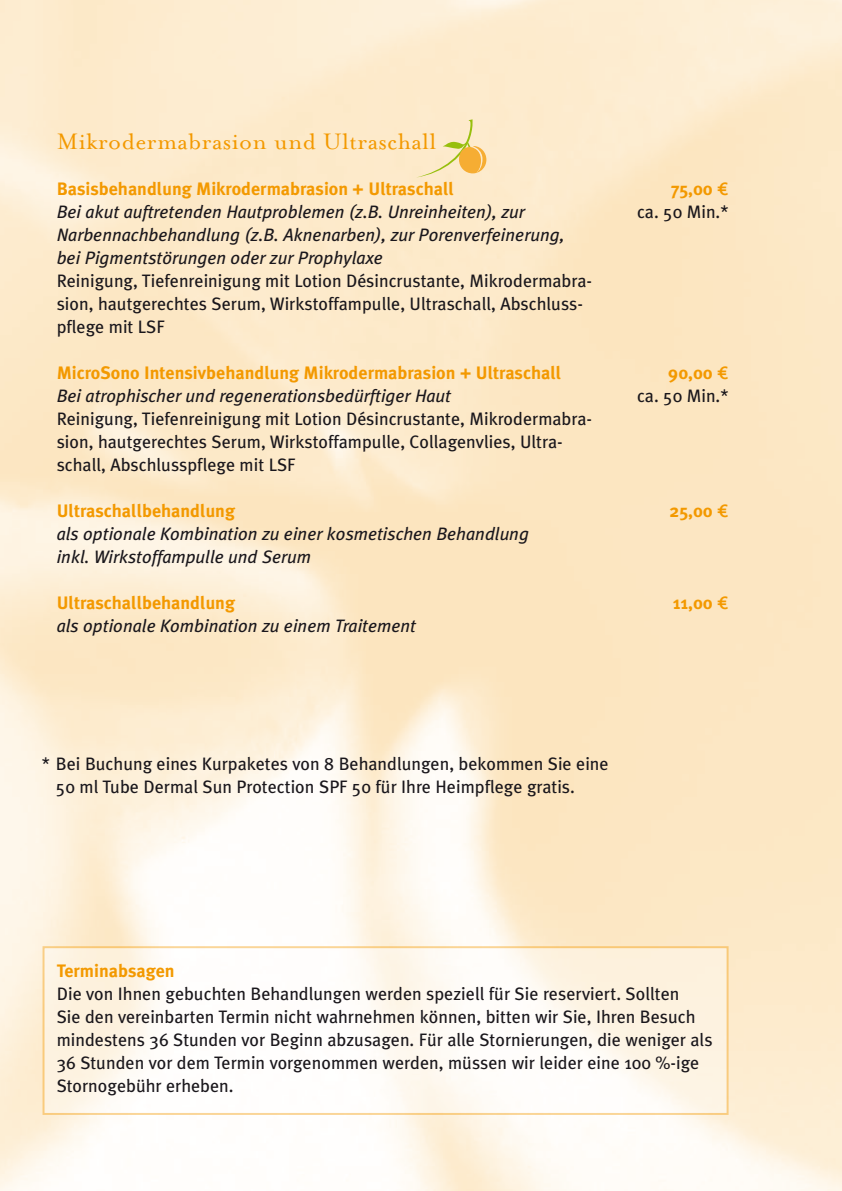
<style>
.page{position:relative;width:842px;height:1191px;background:#fff}
.page>*{position:absolute;margin:0;border:0;box-sizing:border-box;transform-origin:0 0}
.t1{font:26px "Mrs Eaves Roman";letter-spacing:.01em;color:#f39900}
.t2{font:18px/23px "Meta Plus";color:#1a171c}
.t3{font:italic 18px/23px "Meta Plus";color:#1a171c}
.t4{font:700 18px "Meta Plus";color:#f39900}
.s1{font-weight:700;color:#f39900}
.s2{font-family:"Meta Euro";color:#f39900}
.s3{font-family:"Meta Euro";font-weight:400}
</style>
<div class="page">
<svg style="left:416px;top:119px;width:70px;height:58px;background:#f6dfab"></svg>
<svg style="left:43px;top:946px;width:686px;height:169px;fill:#fefbf5"></svg>
<h1 class="t1" style="left:57px;top:127px;width:381px">Mikrodermabrasion und Ultraschall</h1>
<p class="t4" style="left:57px;top:178px;width:399px">Basisbehandlung Mikrodermabrasion + Ultraschall</p>
<p class="t3" style="left:57px;top:200px;width:509px">Bei akut auftretenden Hautproblemen (z.B. Unreinheiten), zur<br>Narbennachbehandlung (z.B. Aknenarben), zur Porenverfeinerung, bei Pigmentstörungen oder zur Prophylaxe</p>
<p class="t2" style="left:57px;top:269px;width:537px">Reinigung, Tiefenreinigung mit Lotion Désincrustante, Mikrodermabra&shy;sion, hautgerechtes Serum, Wirkstoffampulle, Ultraschall, Abschluss&shy;pflege mit LSF</p>
<p class="t4" style="left:57px;top:362px;width:506px">MicroSono Intensivbehandlung Mikrodermabrasion + Ultraschall</p>
<p class="t3" style="left:57px;top:384px;width:396px">Bei atrophischer und regenerationsbedürftiger Haut</p>
<p class="t2" style="left:57px;top:407px;width:537px">Reinigung, Tiefenreinigung mit Lotion Désincrustante, Mikrodermabra&shy;sion, hautgerechtes Serum, Wirkstoffampulle, Collagenvlies, Ultra&shy;schall, Abschlusspflege mit LSF</p>
<p class="t4" style="left:57px;top:500px;width:180px">Ultraschallbehandlung</p>
<p class="t3" style="left:57px;top:522px;width:474px">als optionale Kombination zu einer kosmetischen Behandlung inkl. Wirkstoffampulle und Serum</p>
<p class="t4" style="left:57px;top:592px;width:180px">Ultraschallbehandlung</p>
<p class="t3" style="left:57px;top:614px;width:361px">als optionale Kombination zu einem Traitement</p>
<p class="t2" style="left:637px;top:177px;width:93px;text-align:right"><span class="s1">75,00</span> <span class="s2">5<br></span>ca. 50 Min.*</p>
<p class="t2" style="left:637px;top:361px;width:93px;text-align:right"><span class="s1">90,00</span> <span class="s2">5<br></span>ca. 50 Min.*</p>
<p class="t4" style="left:670px;top:500px;width:60px">25,00 <span class="s3">5</span></p>
<p class="t4" style="left:673px;top:592px;width:57px">11,00 <span class="s3">5</span></p>
<p class="t2" style="left:56px;top:752px;width:554px;text-indent:-14px">* Bei Buchung eines Kurpaketes von 8 Behandlungen, bekommen Sie eine<br>50 ml Tube Dermal Sun Protection SPF 50 für Ihre Heimpflege gratis.</p>
<p class="t4" style="left:57px;top:960px;width:119px">Terminabsagen</p>
<p class="t2" style="left:57px;top:982px;width:657px">Die von Ihnen gebuchten Behandlungen werden speziell für Sie reserviert. Sollten<br>Sie den vereinbarten Termin nicht wahrnehmen können, bitten wir Sie, Ihren Besuch mindestens 36 Stunden vor Beginn abzusagen. Für alle Stornierungen, die weniger als 36 Stunden vor dem Termin vorgenommen werden, müssen wir leider eine 100 %-ige Stornogebühr erheben.</p>
</div>
